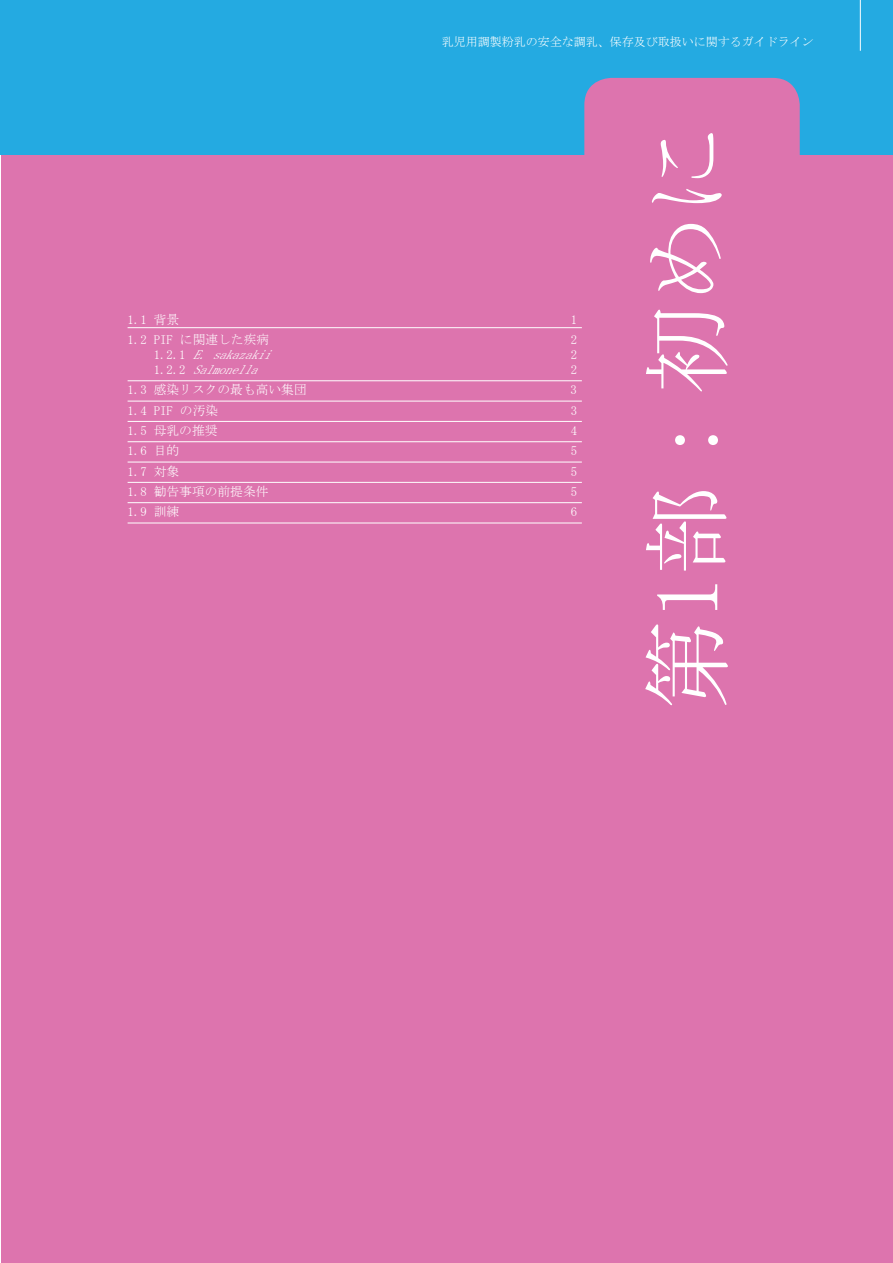
<style>
.page{position:relative;width:893px;height:1263px;background:#fff}
.page>*{position:absolute;margin:0;border:0;box-sizing:border-box;transform-origin:0 0}
.t1{font:90px "MS Mincho";color:#fff}
.t2{font:12.75px "MS Mincho";color:#fff}
.t3{font:italic 12.75px "MS Mincho";color:#fff}
.t4{font:12px "MS Mincho";color:#fff}
.s1{font-style:normal}
</style>
<div class="page">
<div style="left:1px;top:0;width:892px;height:1263px;background:#dd74ae"></div>
<div style="left:0;top:0;width:893px;height:154px;background:#24aae1"></div>
<hr style="left:860px;top:0;width:1px;height:51px;background:#fff">
<div style="left:584px;top:78px;width:216px;height:235px;background:#dd74ae;border-radius:27px"></div>
<hr style="left:128px;top:327px;width:454px;height:1px;background:#fff">
<hr style="left:128px;top:380px;width:454px;height:1px;background:#fff">
<hr style="left:128px;top:401px;width:454px;height:1px;background:#fff">
<hr style="left:128px;top:421px;width:454px;height:1px;background:#fff">
<hr style="left:128px;top:441px;width:454px;height:1px;background:#fff">
<hr style="left:128px;top:462px;width:454px;height:1px;background:#fff">
<hr style="left:128px;top:482px;width:454px;height:1px;background:#fff">
<hr style="left:128px;top:502px;width:454px;height:1px;background:#fff">
<hr style="left:128px;top:523px;width:454px;height:1px;background:#fff">
<p class="t4" style="left:442px;top:36px;width:373px">乳児用調製粉乳の安全な調乳、保存及び取扱いに関するガイドライン</p>
<p class="t2" style="left:128px;top:313px;width:53px">1.1 背景</p>
<p class="t2" style="left:571px;top:313px;width:8px">1</p>
<p class="t2" style="left:128px;top:333px;width:143px">1.2 PIF に関連した疾病</p>
<p class="t2" style="left:571px;top:333px;width:8px">2</p>
<p class="t3" style="left:154px;top:348px;width:125px"><span class="s1">1 . 2 . 1</span> E. sakazakii</p>
<p class="t2" style="left:571px;top:348px;width:8px">2</p>
<p class="t3" style="left:154px;top:363px;width:111px"><span class="s1">1 . 2 . 2</span> Salmonella</p>
<p class="t2" style="left:571px;top:363px;width:8px">2</p>
<p class="t2" style="left:128px;top:383px;width:181px">1.3 感染リスクの最も高い集団</p>
<p class="t2" style="left:571px;top:383px;width:8px">3</p>
<p class="t2" style="left:128px;top:404px;width:92px">1.4 PIF の汚染</p>
<p class="t2" style="left:571px;top:404px;width:8px">3</p>
<p class="t2" style="left:128px;top:424px;width:91px">1.5 母乳の推奨</p>
<p class="t2" style="left:571px;top:424px;width:8px">4</p>
<p class="t2" style="left:128px;top:444px;width:53px">1.6 目的</p>
<p class="t2" style="left:571px;top:444px;width:8px">5</p>
<p class="t2" style="left:128px;top:465px;width:53px">1.7 対象</p>
<p class="t2" style="left:571px;top:465px;width:8px">5</p>
<p class="t2" style="left:128px;top:485px;width:142px">1.8 勧告事項の前提条件</p>
<p class="t2" style="left:571px;top:485px;width:8px">5</p>
<p class="t2" style="left:128px;top:505px;width:53px">1.9 訓練</p>
<p class="t2" style="left:571px;top:505px;width:8px">6</p>
<h1 class="t1" style="left:641px;top:710px;width:587px;rotate:-90deg">第1部：初めに</h1>
</div>
